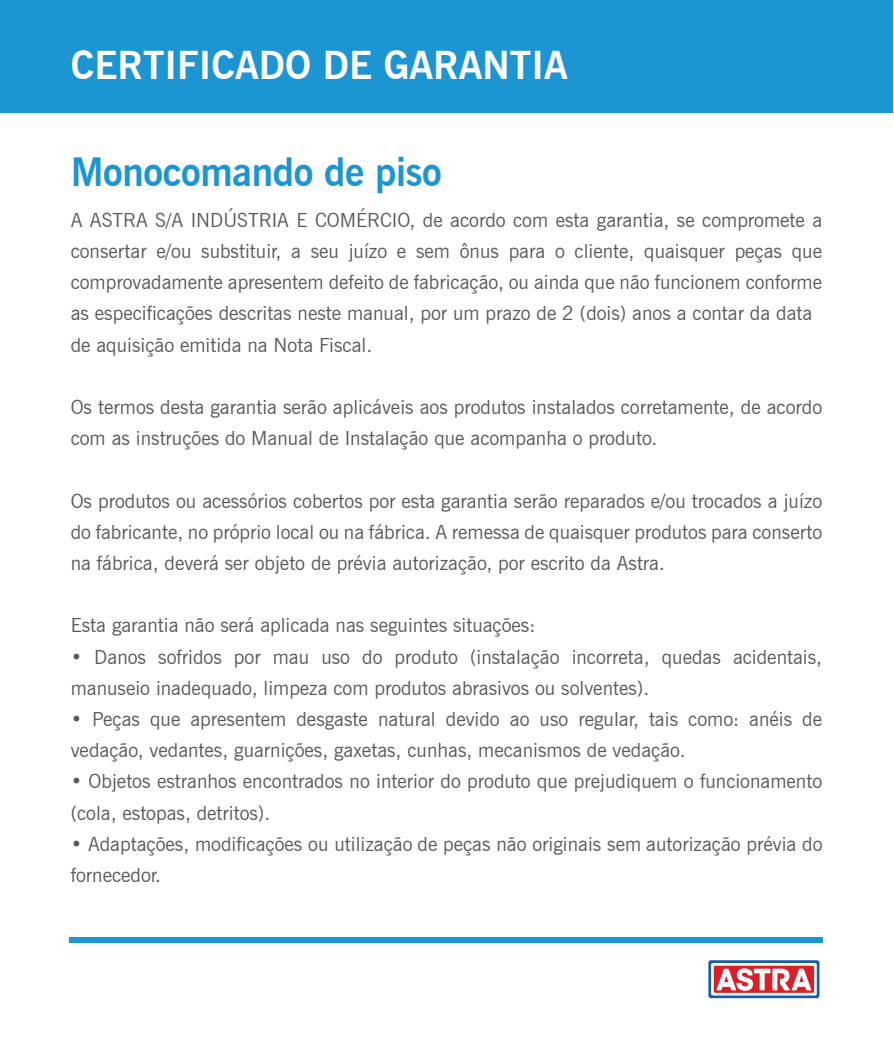
<style>
.page{position:relative;width:894px;height:1050px;background:#fff}
.page>*{position:absolute;margin:0;border:0;box-sizing:border-box;transform-origin:0 0}
.t1{font:700 39px "News Gothic BT";letter-spacing:-.01em;color:#1c95d3}
.t2{font:700 38.4px "News Gothic BT";color:#fff}
.t3{font:19.5px/31.2px "News Gothic BT";color:#57585a}
</style>
<div class="page">
<div style="left:0;top:0;width:893px;height:113px;background:#1c95d3"></div>
<div style="left:70px;top:937px;width:753px;height:6px;background:#1c95d3"></div>
<svg style="left:708px;top:960px;width:112px;height:39px"></svg>
<h2 class="t2" style="left:71px;top:49px;width:499px">CERTIFICADO DE GARANTIA</h2>
<h1 class="t1" style="left:71px;top:157px;width:373px">Monocomando de piso</h1>
<p class="t3" style="left:71px;top:206px;width:753px">A ASTRA S/A INDÚSTRIA E COMÉRCIO, de acordo com esta garantia, se compromete a consertar e/ou substituir, a seu juízo e sem ônus para o cliente, quaisquer peças que comprovadamente apresentem defeito de fabricação, ou ainda que não funcionem conforme as especificações descritas neste manual, por um prazo de 2 (dois) anos a contar da data de aquisição emitida na Nota Fiscal.</p>
<p class="t3" style="left:71px;top:393px;width:753px">Os termos desta garantia serão aplicáveis aos produtos instalados corretamente, de acordo com as instruções do Manual de Instalação que acompanha o produto.</p>
<p class="t3" style="left:71px;top:487px;width:753px;text-align:justify">Os produtos ou acessórios cobertos por esta garantia serão reparados e/ou trocados a juízo do fabricante, no próprio local ou na fábrica. A remessa de quaisquer produtos para conserto na fábrica, deverá ser objeto de prévia autorização, por escrito da Astra.</p>
<p class="t3" style="left:71px;top:612px;width:466px">Esta garantia não será aplicada nas seguintes situações:</p>
<p class="t3" style="left:71px;top:643px;width:753px">• Danos sofridos por mau uso do produto (instalação incorreta, quedas acidentais, manuseio inadequado, limpeza com produtos abrasivos ou solventes).</p>
<p class="t3" style="left:71px;top:705px;width:753px">• Peças que apresentem desgaste natural devido ao uso regular, tais como: anéis de vedação, vedantes, guarnições, gaxetas, cunhas, mecanismos de vedação.</p>
<p class="t3" style="left:71px;top:768px;width:753px">• Objetos estranhos encontrados no interior do produto que prejudiquem o funcionamento (cola, estopas, detritos).</p>
<p class="t3" style="left:71px;top:830px;width:753px">• Adaptações, modificações ou utilização de peças não originais sem autorização prévia do fornecedor.</p>
</div>
